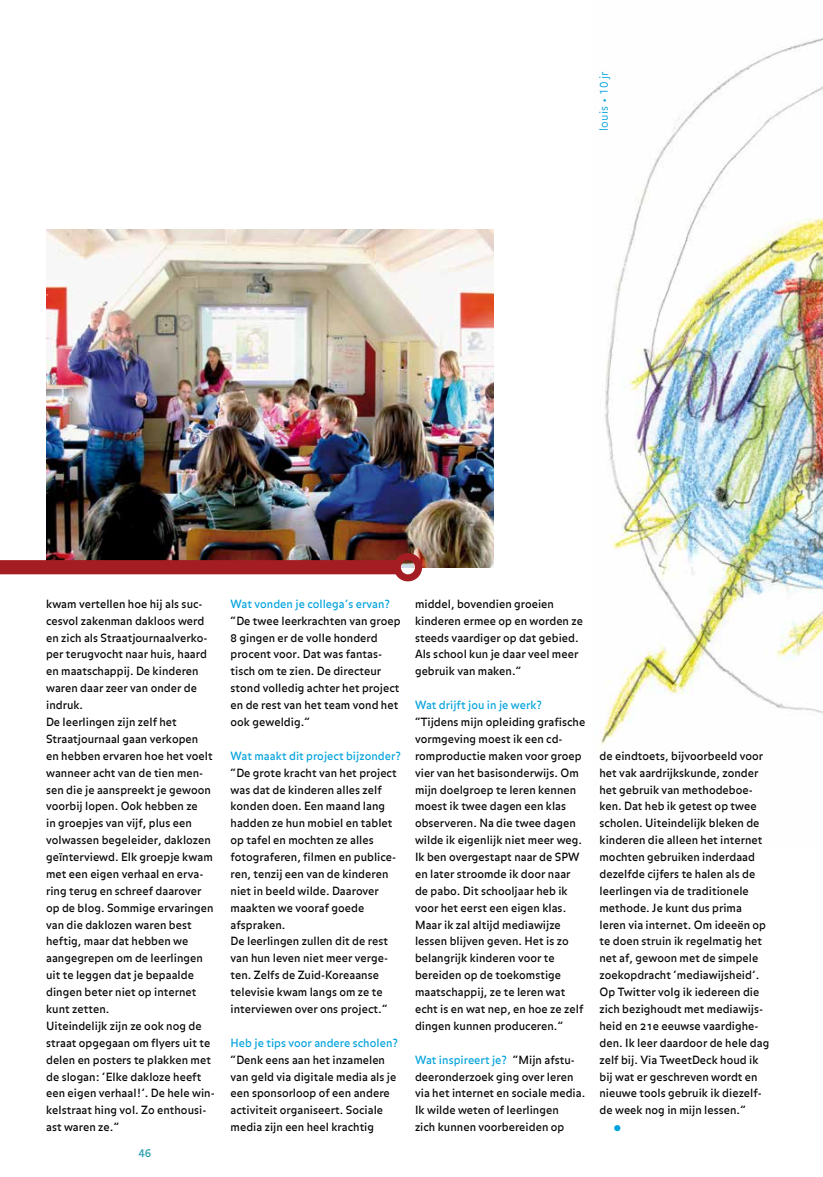
<style>
.page{position:relative;width:823px;height:1177px;background:#fff}
.page>*{position:absolute;margin:0;border:0;box-sizing:border-box;transform-origin:0 0}
.t1{font:11.25px/16.9px "Balance";letter-spacing:.005em;color:#000}
.t2{font:11.25px "Balance";letter-spacing:.005em;color:#00a2dc}
.t3{font:300 11.25px "Balance";letter-spacing:.02em;color:#00a2dc}
.t4{font:11.25px "Balance";color:#289dad}
.s1{font-family:"Balance Regular Caps"}
.s2{color:#00a2dc}
</style>
<div class="page">
<img style="left:46px;top:230px;width:447px;height:337px">
<img style="left:600px;top:38px;width:222px;height:707px">
<svg style="left:393px;top:553px;width:29px;height:28px"></svg>
<div style="left:0;top:560px;width:398px;height:14px;background:#a41d23"></div>
<p class="t3" style="left:596px;top:131px;width:61px;rotate:-90deg">louis • 10 jr</p>
<p class="t1" style="left:46px;top:596px;width:170px">kwam vertellen hoe hij als suc&shy;cesvol zakenman dakloos werd en zich als Straatjournaalverko&shy;per terugvocht naar huis, haard en maatschappij. De kinderen waren daar zeer van onder de indruk.<br>De leerlingen zijn zelf het<br>Straatjournaal gaan verkopen<br>en hebben ervaren hoe het voelt wanneer acht van de tien men&shy;sen die je aanspreekt je gewoon voorbij lopen. Ook hebben ze<br>in groepjes van vijf, plus een volwassen begeleider, daklozen geïnterviewd. Elk groepje kwam met een eigen verhaal en erva&shy;ring terug en schreef daarover op de blog. Sommige ervaringen van die daklozen waren best heftig, maar dat hebben we aangegrepen om de leerlingen uit te leggen dat je bepaalde dingen beter niet op internet kunt zetten.<br>Uiteindelijk zijn ze ook nog de straat opgegaan om flyers uit te delen en posters te plakken met de slogan: ‘Elke dakloze heeft een eigen verhaal!’. De hele win&shy;kelstraat hing vol. Zo enthousi&shy;ast waren ze.”</p>
<p class="t2" style="left:230px;top:597px;width:161px">Wat vonden je collega’s ervan?</p>
<p class="t1" style="left:230px;top:613px;width:171px">“De twee leerkrachten van groep<br><span class="s1">8</span> gingen er de volle honderd procent voor. Dat was fantas&shy;tisch om te zien. De directeur stond volledig achter het project en de rest van het team vond het ook geweldig.”</p>
<p class="t2" style="left:230px;top:749px;width:172px">Wat maakt dit project bijzonder?</p>
<p class="t1" style="left:230px;top:764px;width:168px">“De grote kracht van het project was dat de kinderen alles zelf konden doen. Een maand lang hadden ze hun mobiel en tablet op tafel en mochten ze alles fotograferen, filmen en publice&shy;ren, tenzij een van de kinderen niet in beeld wilde. Daarover maakten we vooraf goede afspraken.<br>De leerlingen zullen dit de rest van hun leven niet meer verge&shy;ten. Zelfs de Zuid-Koreaanse televisie kwam langs om ze te interviewen over ons project.”</p>
<p class="t2" style="left:230px;top:1036px;width:169px">Heb je tips voor andere scholen?</p>
<p class="t1" style="left:230px;top:1051px;width:167px">“Denk eens aan het inzamelen van geld via digitale media als je een sponsorloop of een andere activiteit organiseert. Sociale media zijn een heel krachtig</p>
<p class="t4" style="left:138px;top:1145px;width:14px">46</p>
<p class="t1" style="left:415px;top:596px;width:169px">middel, bovendien groeien kinderen ermee op en worden ze steeds vaardiger op dat gebied.<br>Als school kun je daar veel meer gebruik van maken.”</p>
<p class="t2" style="left:415px;top:698px;width:128px">Wat drijft jou in je werk?</p>
<p class="t1" style="left:415px;top:714px;width:172px">“Tijdens mijn opleiding grafische vormgeving moest ik een cd&shy;romproductie maken voor groep vier van het basisonderwijs. Om mijn doelgroep te leren kennen moest ik twee dagen een klas observeren. Na die twee dagen wilde ik eigenlijk niet meer weg.<br>Ik ben overgestapt naar de SPW en later stroomde ik door naar de pabo. Dit schooljaar heb ik voor het eerst een eigen klas.<br>Maar ik zal altijd mediawijze lessen blijven geven. Het is zo belangrijk kinderen voor te bereiden op de toekomstige maatschappij, ze te leren wat echt is en wat nep, en hoe ze zelf dingen kunnen produceren.”</p>
<p class="t1" style="left:415px;top:1051px;width:172px"><span class="s2">Wat inspireert je?</span> “Mijn afstu&shy;deeronderzoek ging over leren via het internet en sociale media.<br>Ik wilde weten of leerlingen<br>zich kunnen voorbereiden op</p>
<p class="t1" style="left:599px;top:748px;width:171px">de eindtoets, bijvoorbeeld voor het vak aardrijkskunde, zonder het gebruik van methodeboe&shy;ken. Dat heb ik getest op twee scholen. Uiteindelijk bleken de kinderen die alleen het internet mochten gebruiken inderdaad dezelfde cijfers te halen als de leerlingen via de traditionele methode. Je kunt dus prima leren via internet. Om ideeën op te doen struin ik regelmatig het net af, gewoon met de simpele zoekopdracht ‘mediawijsheid’.<br>Op Twitter volg ik iedereen die zich bezighoudt met mediawijs&shy;heid en <span class="s1">21</span>e eeuwse vaardighe&shy;den. Ik leer daardoor de hele dag zelf bij. Via TweetDeck houd ik bij wat er geschreven wordt en nieuwe tools gebruik ik diezelf&shy;de week nog in mijn lessen.”</p>
<p class="t2" style="left:613px;top:1120px;width:10px">∂</p>
</div>
